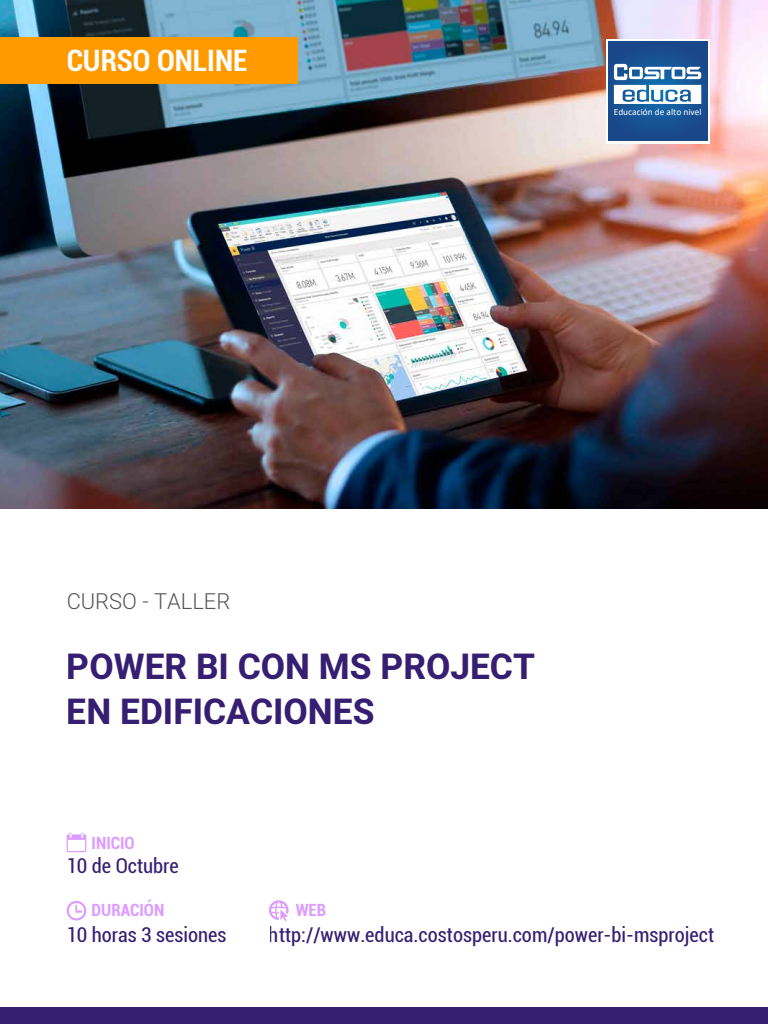
<style>
.page{position:relative;width:768px;height:1024px;background:#fff}
.page>*{position:absolute;margin:0;border:0;box-sizing:border-box;transform-origin:0 0}
.t1{font:700 35.3px/45.4px "Heebo";color:#361f72}
.t2{font:700 condensed 29.5px "Roboto";color:#fff}
.t3{font:300 21.9px "Heebo";color:#565655}
.t4{font:condensed 20.4px "Roboto";color:#361f72}
.t5{font:700 condensed 16.9px "Roboto";color:#dd9bff}
.t6{font:9.4px "Calibri";color:#fff}
</style>
<div class="page">
<div style="left:0;top:1007px;width:768px;height:17px;background:#361f72"></div>
<svg style="left:67px;top:833px;width:19px;height:19px"></svg>
<svg style="left:67px;top:901px;width:19px;height:20px"></svg>
<svg style="left:269px;top:900px;width:20px;height:21px"></svg>
<img style="left:0;top:0;width:768px;height:509px">
<div style="left:0;top:37px;width:298px;height:47px;background:#ff9b00"></div>
<div style="left:606px;top:39px;width:103px;height:104px;background:linear-gradient(to right,#fff,#fff)"></div>
<svg style="left:608px;top:41px;width:99px;height:100px;background:#184d90"></svg>
<svg style="left:614px;top:64px;width:87px;height:40px"></svg>
<h2 class="t2" style="left:67px;top:40px;width:182px">CURSO ONLINE</h2>
<p class="t6" style="left:614px;top:106px;width:89px">Educación de alto nivel</p>
<p class="t3" style="left:67px;top:586px;width:165px">CURSO - TALLER</p>
<h1 class="t1" style="left:67px;top:645px;width:470px">POWER BI CON MS PROJECT<br>EN EDIFICACIONES</h1>
<p class="t5" style="left:92px;top:831px;width:45px">INICIO</p>
<p class="t4" style="left:66px;top:851px;width:114px">10 de Octubre</p>
<p class="t5" style="left:92px;top:898px;width:74px">DURACIÓN</p>
<p class="t5" style="left:296px;top:898px;width:32px">WEB</p>
<p class="t4" style="left:66px;top:921px;width:162px">10 horas 3 sesiones</p>
<p class="t4" style="left:269px;top:921px;width:447px">http://www.educa.costosperu.com/power-bi-msproject</p>
</div>
